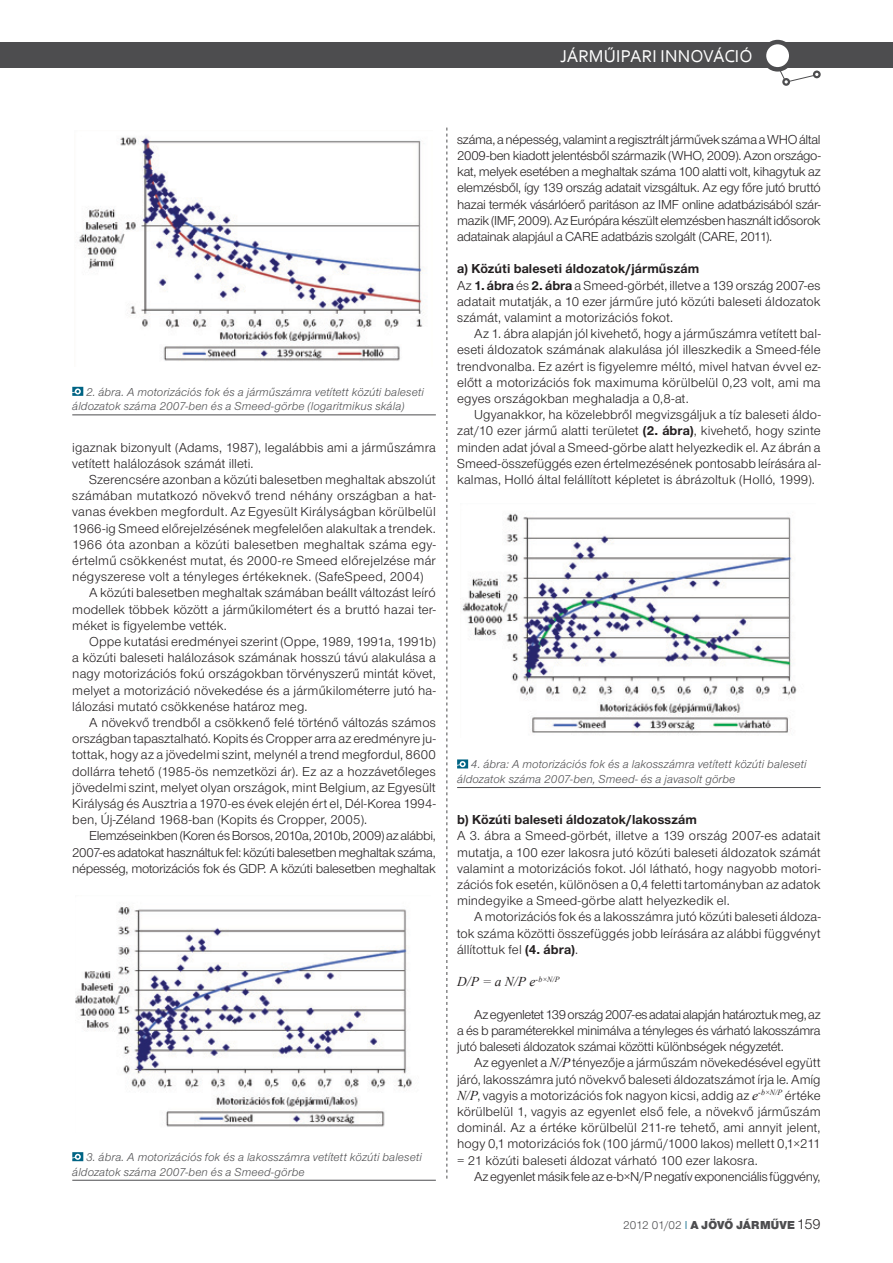
<style>
.page{position:relative;width:893px;height:1263px;background:#fff}
.page>*{position:absolute;margin:0;border:0;box-sizing:border-box;transform-origin:0 0}
.t1{font:18px "Corbel";letter-spacing:.01em;color:#fff}
.t2{font:15px "Nimbus San Nov TOT";color:#231f20}
.kenyer{font:13.5px/16.2px "Nimbus San Nov TOT";letter-spacing:.005em;color:#231f20;text-align:justify}
.kenyer-2{font:700 13.5px "Nimbus San Nov TOT";letter-spacing:.015em;color:#231f20}
.kenyer-3{font:13.5px "Nimbus San Nov TOT";letter-spacing:-.02em;color:#231f20}
.kenyer-4{font:italic 13.5px "Times New Roman";color:#231f20}
.képalá{font:italic 12px/14.4px "Nimbus San Nov TOT";letter-spacing:.01em;color:#4d4d4f}
.t3{font:900 12px "Nimbus San Nov TOT";letter-spacing:.02em;color:#4d4d4f}
.s1{font-weight:700}
.s2{font-family:"Times New Roman";font-style:italic}
.s3{font-weight:400}
.s4{font-weight:400;color:#006484}
</style>
<div class="page">
<div style="left:0;top:42px;width:893px;height:26px;background:#4d4d4f"></div>
<div style="left:782px;top:78px;width:8px;height:8px;border:2px solid #4d4d4f;border-radius:50%"></div>
<div style="left:813px;top:71px;width:8px;height:7px;border:2px solid #4d4d4f;border-radius:50%"></div>
<svg style="left:780px;top:68px;width:35px;height:15px"></svg>
<svg style="left:764px;top:42px;width:27px;height:27px"></svg>
<div style="left:762px;top:40px;width:31px;height:32px;border:4px solid #4d4d4f;border-radius:50%"></div>
<svg style="left:446px;top:128px;width:1px;height:1051px"></svg>
<img style="left:79px;top:137px;width:345px;height:224px">
<hr style="left:72px;top:414px;width:364px;height:1px;background:#4d4d4f">
<svg style="left:72px;top:387px;width:11px;height:9px"></svg>
<img style="left:76px;top:906px;width:336px;height:221px">
<hr style="left:72px;top:1180px;width:364px;height:1px;background:#4d4d4f">
<svg style="left:72px;top:1152px;width:11px;height:9px"></svg>
<img style="left:462px;top:513px;width:335px;height:220px">
<hr style="left:457px;top:787px;width:364px;height:1px;background:#4d4d4f">
<svg style="left:457px;top:759px;width:11px;height:9px"></svg>
<p class="t1" style="left:560px;top:45px;width:194px">JÁRMŰIPARI INNOVÁCIÓ</p>
<p class="képalá" style="left:72px;top:385px;width:353px;text-indent:14px">2. ábra. A motorizációs fok és a járműszámra vetített közúti baleseti áldozatok száma 2007-ben és a Smeed-görbe (logaritmikus skála)</p>
<p class="kenyer" style="left:72px;top:439px;width:365px">igaznak bizonyult (Adams, 1987), legalábbis ami a járműszámra vetített halálozások számát illeti.</p>
<p class="kenyer" style="left:72px;top:471px;width:365px;text-indent:17px">Szerencsére azonban a közúti balesetben meghaltak abszolút számában mutatkozó növekvő trend néhány országban a hat&shy;vanas években megfordult. Az Egyesült Királyságban körülbelül 1966-ig Smeed előrejelzésének megfelelően alakultak a trendek.<br>1966 óta azonban a közúti balesetben meghaltak száma egy&shy;értelmű csökkenést mutat, és 2000-re Smeed előrejelzése már négyszerese volt a tényleges értékeknek. (SafeSpeed, 2004)</p>
<p class="kenyer" style="left:72px;top:585px;width:365px;text-indent:17px">A közúti balesetben meghaltak számában beállt változást leíró modellek többek között a járműkilométert és a bruttó hazai ter&shy;méket is figyelembe vették.</p>
<p class="kenyer" style="left:72px;top:633px;width:365px;text-indent:17px">Oppe kutatási eredményei szerint (Oppe, 1989, 1991a, 1991b) a közúti baleseti halálozások számának hosszú távú alakulása a nagy motorizációs fokú országokban törvényszerű mintát követ, melyet a motorizáció növekedése és a járműkilométerre jutó ha&shy;lálozási mutató csökkenése határoz meg.</p>
<p class="kenyer" style="left:72px;top:714px;width:365px;text-indent:17px">A növekvő trendből a csökkenő felé történő változás számos országban tapasztalható. Kopits és Cropper arra az eredményre ju&shy;tottak, hogy az a jövedelmi szint, melynél a trend megfordul, 8600 dollárra tehető (1985-ös nemzetközi ár). Ez az a hozzávetőleges jövedelmi szint, melyet olyan országok, mint Belgium, az Egyesült Királyság és Ausztria a 1970-es évek elején ért el, Dél-Korea 1994- ben, Új-Zéland 1968-ban (Kopits és Cropper, 2005).</p>
<p class="kenyer" style="left:72px;top:828px;width:365px;text-indent:17px">Elemzéseinkben (Koren és Borsos, 2010a, 2010b, 2009) az alábbi, 2007-es adatokat használtuk fel: közúti balesetben meghaltak száma, népesség, motorizációs fok és GD P. A közúti balesetben meghaltak</p>
<p class="képalá" style="left:72px;top:1150px;width:351px;text-indent:14px">3. ábra. A motorizációs fok és a lakosszámra vetített közúti baleseti áldozatok száma 2007-ben és a Smeed-görbe</p>
<p class="kenyer" style="left:457px;top:131px;width:365px">száma, a népesség, valamint a regisztrált járművek száma a WHO által 2009-ben kiadott jelentésből származik (WHO, 2009). Azon országo&shy;kat, melyek esetében a meghaltak száma 100 alatti volt, kihagytuk az elemzésből, így 139 ország adatait vizsgáltuk. Az egy főre jutó bruttó hazai termék vásárlóerő paritáson az IMF online adatbázisából szár&shy;mazik (IMF, 2009). Az Európára készült elemzésben használt idősorok adatainak alapjául a CARE adatbázis szolgált (CARE, 2011).</p>
<p class="kenyer-2" style="left:457px;top:261px;width:244px">a) Közúti baleseti áldozatok/járműszám</p>
<p class="kenyer" style="left:457px;top:277px;width:365px">Az <span class="s1">1. ábra</span> és <span class="s1">2. ábra</span> a Smeed-görbét, illetve a 139 ország 2007-es adatait mutatják, a 10 ezer járműre jutó közúti baleseti áldozatok számát, valamint a motorizációs fokot.</p>
<p class="kenyer" style="left:457px;top:326px;width:365px;text-indent:17px">Az 1. ábra alapján jól kivehető, hogy a járműszámra vetített bal&shy;eseti áldozatok számának alakulása jól illeszkedik a Smeed-féle trendvonalba. Ez azért is figyelemre méltó, mivel hatvan évvel ez&shy;előtt a motorizációs fok maximuma körülbelül 0,23 volt, ami ma egyes országokban meghaladja a 0,8-at.</p>
<p class="kenyer" style="left:457px;top:407px;width:365px;text-indent:17px">Ugyanakkor, ha közelebbről megvizsgáljuk a tíz baleseti áldo&shy;zat/10 ezer jármű alatti területet <span class="s1">(2. ábra)</span>, kivehető, hogy szinte minden adat jóval a Smeed-görbe alatt helyezkedik el. Az ábrán a Smeed-összefüggés ezen értelmezésének pontosabb leírására al&shy;kalmas, Holló által felállított képletet is ábrázoltuk (Holló, 1999).</p>
<p class="képalá" style="left:457px;top:757px;width:351px;text-indent:14px">4. ábra: A motorizációs fok és a lakosszámra vetített közúti baleseti áldozatok száma 2007-ben, Smeed- és a javasolt görbe</p>
<p class="kenyer-2" style="left:457px;top:812px;width:241px">b) Közúti baleseti áldozatok/lakosszám</p>
<p class="kenyer" style="left:457px;top:828px;width:365px">A 3. ábra a Smeed-görbét, illetve a 139 ország 2007-es adatait mutatja, a 100 ezer lakosra jutó közúti baleseti áldozatok számát valamint a motorizációs fokot. Jól látható, hogy nagyobb motori&shy;zációs fok esetén, különösen a 0,4 feletti tartományban az adatok mindegyike a Smeed-görbe alatt helyezkedik el.</p>
<p class="kenyer" style="left:457px;top:909px;width:365px;text-indent:17px">A motorizációs fok és a lakosszámra jutó közúti baleseti áldoza&shy;tok száma közötti összefüggés jobb leírására az alábbi függvényt állítottuk fel <span class="s1">(4. ábra)</span>.</p>
<p class="kenyer-4" style="left:457px;top:972px;width:104px">D/P = a N/P e<sup>-b×N/P</sup></p>
<p class="kenyer" style="left:457px;top:1006px;width:365px;text-indent:17px">Az egyenletet 139 ország 2007-es adatai alapján határoztuk meg, az a és b paraméterekkel minimálva a tényleges és várható lakosszámra jutó baleseti áldozatok számai közötti különbségek négyzetét.</p>
<p class="kenyer" style="left:457px;top:1055px;width:365px;text-indent:17px">Az egyenlet a <span class="s2">N/P</span> tényezője a járműszám növekedésével együtt járó, lakosszámra jutó növekvő baleseti áldozatszámot írja le. Amíg <span class="s2">N/P</span>, vagyis a motorizációs fok nagyon kicsi, addig az <span class="s2">e</span><sup>-b×N/P</sup> értéke körülbelül 1, vagyis az egyenlet első fele, a növekvő járműszám dominál. Az a értéke körülbelül 211-re tehető, ami annyit jelent, hogy 0,1 motorizációs fok (100 jármű/1000 lakos) mellett 0,1×211 = 21 közúti baleseti áldozat várható 100 ezer lakosra.</p>
<p class="kenyer-3" style="left:474px;top:1168px;width:348px">Az egyenlet másik fele az e-b×N/P negatív exponenciális függvény,</p>
<p class="t3" style="left:623px;top:1218px;width:173px"><span class="s3">2012 01/02</span> <span class="s4">I</span> A JÖVŐ JÁRMŰVE</p>
<p class="t2" style="left:797px;top:1216px;width:25px">159</p>
</div>
